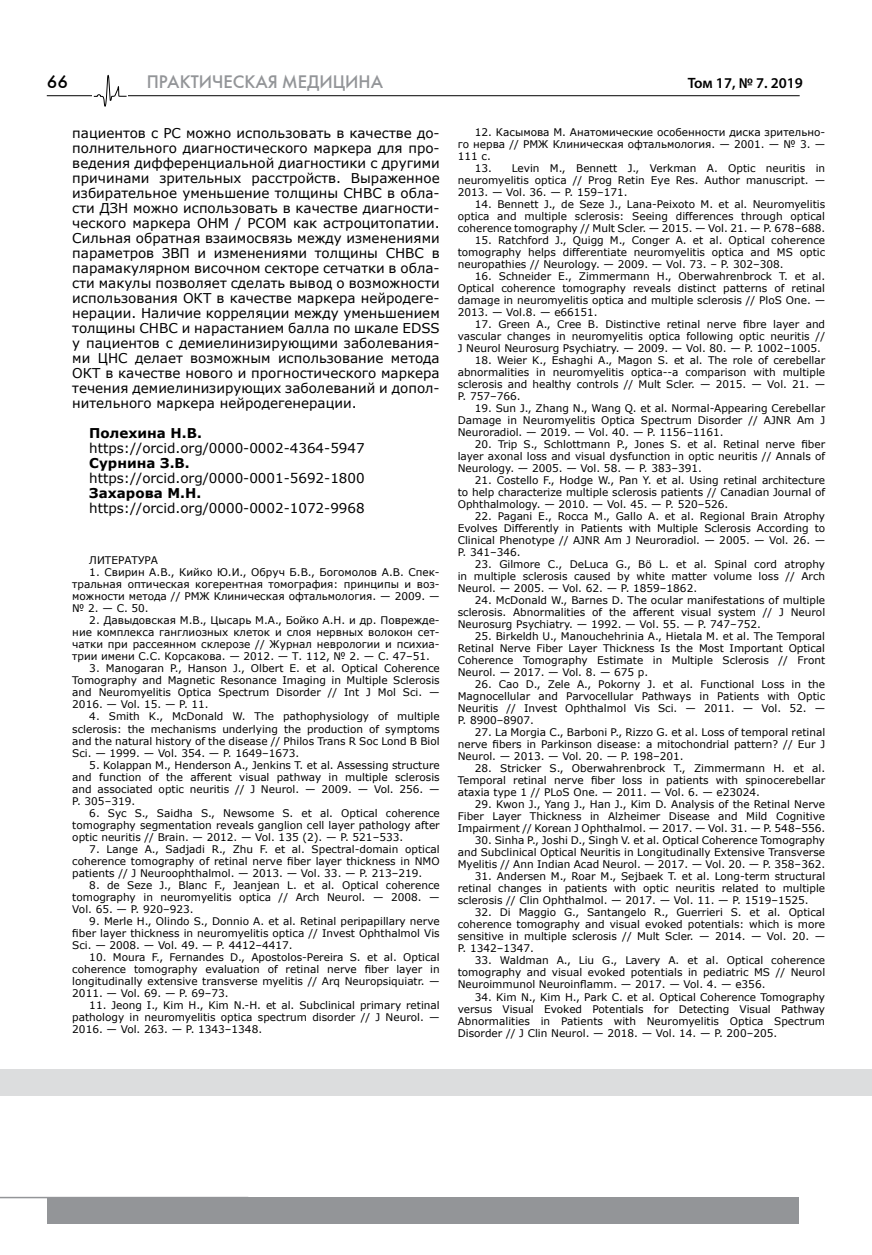
<style>
.page{position:relative;width:872px;height:1255px;background:#fff}
.page>*{position:absolute;margin:0;border:0;box-sizing:border-box;transform-origin:0 0}
.t1{font:18px "Futuris C";color:#939598}
.t2{font:18px "Futuris C";color:#000}
.t3{font:600 15px "Myriad Pro";color:#000}
.t4{font:13.5px/15px "Verdana";color:#000;text-align:justify}
.t5{font:700 13.5px "Verdana";color:#000}
.t6{font:10.5px/12px "Verdana";color:#000;text-align:justify}
</style>
<div class="page">
<hr style="left:0;top:1196px;width:248px;height:2px;background:#939598">
<hr style="left:47px;top:95px;width:752px;height:1px;background:#000">
<div style="left:93px;top:74px;width:35px;height:33px;background:#fff"></div>
<svg style="left:93px;top:74px;width:34px;height:33px"></svg>
<div style="left:47px;top:1196px;width:751px;height:27px;background:#939598"></div>
<div style="left:0;top:1069px;width:872px;height:26px;background:#dcddde"></div>
<h1 class="t2" style="left:47px;top:71px;width:23px">66</h1>
<h1 class="t1" style="left:147px;top:71px;width:238px">ПРАКТИЧЕСКАЯ МЕДИЦИНА</h1>
<h2 class="t3" style="left:687px;top:73px;width:117px">Том 17, № 7. 2019</h2>
<p class="t4" style="left:72px;top:126px;width:369px">пациентов с РС можно использовать в качестве до&shy;полнительного диагностического маркера для про&shy;ведения дифференциальной диагностики с другими причинами зрительных расстройств. Выраженное избирательное уменьшение толщины СНВС в обла&shy;сти ДЗН можно использовать в качестве диагности&shy;ческого маркера ОНМ / РСОМ как астроцитопатии.<br>Сильная обратная взаимосвязь между изменениями параметров ЗВП и изменениями толщины СНВС в парамакулярном височном секторе сетчатки в обла&shy;сти макулы позволяет сделать вывод о возможности использования ОКТ в качестве маркера нейродеге&shy;нерации. Наличие корреляции между уменьшением толщины СНВС и нарастанием балла по шкале EDSS у пациентов с демиелинизирующими заболевания&shy;ми ЦНС делает возможным использование метода ОКТ в качестве нового и прогностического маркера течения демиелинизирующих заболеваний и допол&shy;нительного маркера нейродегенерации.</p>
<p class="t5" style="left:89px;top:424px;width:114px">Полехина Н.В.</p>
<p class="t4" style="left:89px;top:441px;width:277px">https://orcid.org/0000-0002-4364-5947</p>
<p class="t5" style="left:89px;top:454px;width:102px">Сурнина З.В.</p>
<p class="t4" style="left:89px;top:471px;width:277px">https://orcid.org/0000-0001-5692-1800</p>
<p class="t5" style="left:89px;top:484px;width:113px">Захарова М.Н.</p>
<p class="t4" style="left:89px;top:501px;width:277px">https://orcid.org/0000-0002-1072-9968</p>
<p class="t6" style="left:458px;top:126px;width:369px;text-indent:17px">12. Касымова М. Анатомические особенности диска зрительно&shy;го нерва // РМЖ Клиническая офтальмология. — 2001. — № 3. — 111 с.</p>
<p class="t6" style="left:458px;top:162px;width:369px;text-indent:17px">13. Levin M., Bennett J., Verkman A. Optic neuritis in neuromyelitis optica // Prog Retin Eye Res. Author manuscript. — 2013. — Vol. 36. — P. 159–171.</p>
<p class="t6" style="left:458px;top:198px;width:369px;text-indent:17px">14. Bennett J., de Seze J., Lana-Peixoto M. et al. Neuromyelitis optica and multiple sclerosis: Seeing differences through optical coherence tomography // Mult Scler. — 2015. — Vol. 21. — P. 678–688.</p>
<p class="t6" style="left:458px;top:234px;width:369px;text-indent:17px">15. Ratchford J., Quigg M., Conger A. et al. Optical coherence tomography helps differentiate neuromyelitis optica and MS optic neuropathies // Neurology. — 2009. — Vol. 73. – P. 302–308.</p>
<p class="t6" style="left:458px;top:270px;width:369px;text-indent:17px">16. Schneider E., Zimmermann H., Oberwahrenbrock T. et al.<br>Optical coherence tomography reveals distinct patterns of retinal damage in neuromyelitis optica and multiple sclerosis // PloS One. — 2013. — Vol.8. — e66151.</p>
<p class="t6" style="left:458px;top:318px;width:369px;text-indent:17px">17. Green A., Cree B. Distinctive retinal nerve fibre layer and vascular changes in neuromyelitis optica following optic neuritis // J Neurol Neurosurg Psychiatry. — 2009. — Vol. 80. — P. 1002–1005.</p>
<p class="t6" style="left:458px;top:354px;width:369px;text-indent:17px">18. Weier K., Eshaghi A., Magon S. et al. The role of cerebellar abnormalities in neuromyelitis optica--a comparison with multiple sclerosis and healthy controls // Mult Scler. — 2015. — Vol. 21. — P. 757–766.</p>
<p class="t6" style="left:458px;top:402px;width:369px;text-indent:17px">19. Sun J., Zhang N., Wang Q. et al. Normal-Appearing Cerebellar Damage in Neuromyelitis Optica Spectrum Disorder // AJNR Am J Neuroradiol. — 2019. — Vol. 40. — P. 1156–1161.</p>
<p class="t6" style="left:458px;top:438px;width:369px;text-indent:17px">20. Trip S., Schlottmann P., Jones S. et al. Retinal nerve fiber layer axonal loss and visual dysfunction in optic neuritis // Annals of Neurology. — 2005. — Vol. 58. — P. 383–391.</p>
<p class="t6" style="left:458px;top:474px;width:369px;text-indent:17px">21. Costello F., Hodge W., Pan Y. et al. Using retinal architecture to help characterize multiple sclerosis patients // Canadian Journal of Ophthalmology. — 2010. — Vol. 45. — P. 520–526.</p>
<p class="t6" style="left:458px;top:510px;width:369px;text-indent:17px">22. Pagani E., Rocca M., Gallo A. et al. Regional Brain Atrophy Evolves Differently in Patients with Multiple Sclerosis According to Clinical Phenotype // AJNR Am J Neuroradiol. — 2005. — Vol. 26. — P. 341–346.</p>
<p class="t6" style="left:458px;top:558px;width:369px;text-indent:17px">23. Gilmore C., DeLuca G., Bö L. et al. Spinal cord atrophy in multiple sclerosis caused by white matter volume loss // Arch Neurol. — 2005. — Vol. 62. — P. 1859–1862.</p>
<p class="t6" style="left:458px;top:594px;width:369px;text-indent:17px">24. McDonald W., Barnes D. The ocular manifestations of multiple sclerosis. Abnormalities of the afferent visual system // J Neurol Neurosurg Psychiatry. — 1992. — Vol. 55. — P. 747–752.</p>
<p class="t6" style="left:458px;top:630px;width:369px;text-indent:17px">25. Birkeldh U., Manouchehrinia A., Hietala M. et al. The Temporal Retinal Nerve Fiber Layer Thickness Is the Most Important Optical Coherence Tomography Estimate in Multiple Sclerosis // Front Neurol. — 2017. — Vol. 8. — 675 p.</p>
<p class="t6" style="left:458px;top:678px;width:369px;text-indent:17px">26. Cao D., Zele A., Pokorny J. et al. Functional Loss in the Magnocellular and Parvocellular Pathways in Patients with Optic Neuritis // Invest Ophthalmol Vis Sci. — 2011. — Vol. 52. — P. 8900–8907.</p>
<p class="t6" style="left:458px;top:726px;width:369px;text-indent:17px">27. La Morgia C., Barboni P., Rizzo G. et al. Loss of temporal retinal nerve fibers in Parkinson disease: a mitochondrial pattern? // Eur J Neurol. — 2013. — Vol. 20. — P. 198–201.</p>
<p class="t6" style="left:458px;top:762px;width:369px;text-indent:17px">28. Stricker S., Oberwahrenbrock T., Zimmermann H. et al.<br>Temporal retinal nerve fiber loss in patients with spinocerebellar ataxia type 1 // PLoS One. — 2011. — Vol. 6. — e23024.</p>
<p class="t6" style="left:458px;top:798px;width:369px;text-indent:17px">29. Kwon J., Yang J., Han J., Kim D. Analysis of the Retinal Nerve Fiber Layer Thickness in Alzheimer Disease and Mild Cognitive Impairment // Korean J Ophthalmol. — 2017. — Vol. 31. — P. 548–556.</p>
<p class="t6" style="left:458px;top:834px;width:369px;text-indent:17px">30. Sinha P., Joshi D., Singh V. et al. Optical Coherence Tomography and Subclinical Optical Neuritis in Longitudinally Extensive Transverse Myelitis // Ann Indian Acad Neurol. — 2017. — Vol. 20. — P. 358–362.</p>
<p class="t6" style="left:458px;top:870px;width:369px;text-indent:17px">31. Andersen M., Roar M., Sejbaek T. et al. Long-term structural retinal changes in patients with optic neuritis related to multiple sclerosis // Clin Ophthalmol. — 2017. — Vol. 11. — P. 1519–1525.</p>
<p class="t6" style="left:458px;top:906px;width:369px;text-indent:17px">32. Di Maggio G., Santangelo R., Guerrieri S. et al. Optical coherence tomography and visual evoked potentials: which is more sensitive in multiple sclerosis // Mult Scler. — 2014. — Vol. 20. — P. 1342–1347.</p>
<p class="t6" style="left:458px;top:954px;width:369px;text-indent:17px">33. Waldman A., Liu G., Lavery A. et al. Optical coherence tomography and visual evoked potentials in pediatric MS // Neurol Neuroimmunol Neuroinflamm. — 2017. — Vol. 4. — e356.</p>
<p class="t6" style="left:458px;top:990px;width:369px;text-indent:17px">34. Kim N., Kim H., Park C. et al. Optical Coherence Tomography versus Visual Evoked Potentials for Detecting Visual Pathway Abnormalities in Patients with Neuromyelitis Optica Spectrum Disorder // J Clin Neurol. — 2018. — Vol. 14. — P. 200–205.</p>
<p class="t6" style="left:89px;top:554px;width:70px">ЛИТЕРАТУРА</p>
<p class="t6" style="left:72px;top:566px;width:369px;text-indent:17px">1. Свирин А.В., Кийко Ю.И., Обруч Б.В., Богомолов А.В. Спек&shy;тральная оптическая когерентная томография: принципы и воз&shy;можности метода // РМЖ Клиническая офтальмология. — 2009. — № 2. — С. 50.</p>
<p class="t6" style="left:72px;top:614px;width:369px;text-indent:17px">2. Давыдовская М.В., Цысарь М.А., Бойко А.Н. и др. Поврежде&shy;ние комплекса ганглиозных клеток и слоя нервных волокон сет&shy;чатки при рассеянном склерозе // Журнал неврологии и психиа&shy;трии имени C.C. Корсакова. — 2012. — Т. 112, № 2. — С. 47–51.</p>
<p class="t6" style="left:72px;top:662px;width:369px;text-indent:17px">3. Manogaran P., Hanson J., Olbert E. et al. Optical Coherence Tomography and Magnetic Resonance Imaging in Multiple Sclerosis and Neuromyelitis Optica Spectrum Disorder // Int J Mol Sci. — 2016. — Vol. 15. — P. 11.</p>
<p class="t6" style="left:72px;top:710px;width:369px;text-indent:17px">4. Smith K., McDonald W. The pathophysiology of multiple sclerosis: the mechanisms underlying the production of symptoms and the natural history of the disease // Philos Trans R Soc Lond B Biol Sci. — 1999. — Vol. 354. — P. 1649–1673.</p>
<p class="t6" style="left:72px;top:758px;width:369px;text-indent:17px">5. Kolappan M., Henderson A., Jenkins T. et al. Assessing structure and function of the afferent visual pathway in multiple sclerosis and associated optic neuritis // J Neurol. — 2009. — Vol. 256. — P. 305–319.</p>
<p class="t6" style="left:72px;top:806px;width:369px;text-indent:17px">6. Syc S., Saidha S., Newsome S. et al. Optical coherence tomography segmentation reveals ganglion cell layer pathology after optic neuritis // Brain. — 2012. — Vol. 135 (2). — P. 521–533.</p>
<p class="t6" style="left:72px;top:842px;width:369px;text-indent:17px">7. Lange A., Sadjadi R., Zhu F. et al. Spectral-domain optical coherence tomography of retinal nerve fiber layer thickness in NMO patients // J Neuroophthalmol. — 2013. — Vol. 33. — P. 213–219.</p>
<p class="t6" style="left:72px;top:878px;width:369px;text-indent:17px">8. de Seze J., Blanc F., Jeanjean L. et al. Optical coherence tomography in neuromyelitis optica // Arch Neurol. — 2008. — Vol. 65. — P. 920–923.</p>
<p class="t6" style="left:72px;top:914px;width:369px;text-indent:17px">9. Merle H., Olindo S., Donnio A. et al. Retinal peripapillary nerve fiber layer thickness in neuromyelitis optica // Invest Ophthalmol Vis Sci. — 2008. — Vol. 49. — P. 4412–4417.</p>
<p class="t6" style="left:72px;top:950px;width:369px;text-indent:17px">10. Moura F., Fernandes D., Apostolos-Pereira S. et al. Optical coherence tomography evaluation of retinal nerve fiber layer in longitudinally extensive transverse myelitis // Arq Neuropsiquiatr. — 2011. — Vol. 69. — P. 69–73.</p>
<p class="t6" style="left:72px;top:998px;width:369px;text-indent:17px">11. Jeong I., Kim H., Kim N.-H. et al. Subclinical primary retinal pathology in neuromyelitis optica spectrum disorder // J Neurol. — 2016. — Vol. 263. — P. 1343–1348.</p>
</div>
